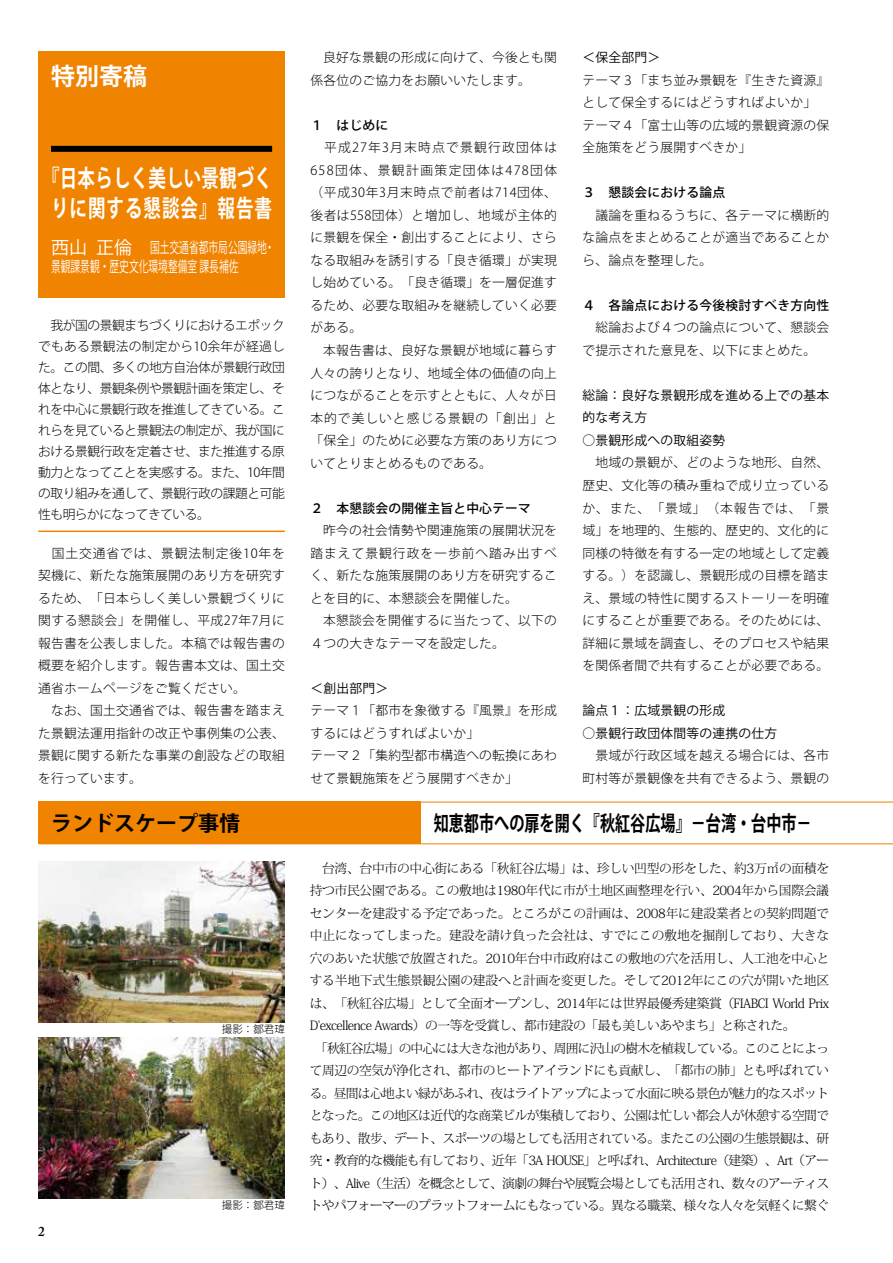
<style>
.page{position:relative;width:893px;height:1263px;background:#fff}
.page>*{position:absolute;margin:0;border:0;box-sizing:border-box;transform-origin:0 0}
.t1{font:700 24px/30px "Koz Go Pro";letter-spacing:.01em;color:#fff;text-align:center;scale:.73 1}
.t2{font:700 24px "Koz Go Pro";letter-spacing:.01em;color:#fff}
.t3{font:700 21px "Koz Go Pro";color:#000;scale:.72 1}
.t4{font:700 21px "Koz Go Pro";color:#000}
.t5{font:15px/19.5px "Koz Go Pro";color:#fff;scale:.65 1}
.t6{font:600 13.5px "Adobe Caslon Pro";color:#000}
.t7{font:300 12.75px/22.5px "Koz Go Pro";letter-spacing:.02em;color:#000;text-align:justify}
.t8{font:300 12.75px "Koz Min Pro";letter-spacing:-.035em;color:#000}
.t9{font:300 12.75px "Koz Min Pro";letter-spacing:-.055em;color:#000}
.t10{font:300 12.75px "Koz Min Pro";letter-spacing:-.015em;color:#000}
.t11{font:300 12.75px "Koz Min Pro";letter-spacing:-.065em;color:#000}
.t12{font:12.75px/22.5px "Koz Go Pro";letter-spacing:.02em;color:#000}
.t13{font:500 12.75px "Koz Go Pro";letter-spacing:.02em;color:#000}
.t14{font:300 12.75px "Koz Min Pro";letter-spacing:-.005em;color:#000}
.t15{font:300 10.5px "Koz Go Pro";color:#000}
.s1{font-size:18px}
</style>
<div class="page">
<hr style="left:38px;top:531px;width:247px;height:1px;background:#f08300">
<div style="left:38px;top:51px;width:247px;height:247px;background:#f08300"></div>
<div style="left:51px;top:146px;width:221px;height:6px;background:#000"></div>
<svg style="left:39px;top:802px;width:854px;height:42px"></svg>
<img style="left:38px;top:861px;width:247px;height:161px">
<img style="left:38px;top:1037px;width:247px;height:161px">
<h1 class="t2" style="left:51px;top:61px;width:98px">特別寄稿</h1>
<h1 class="t1" style="left:42px;top:165px;width:316px">『日本らしく美しい景観づくりに関する懇談会』報告書</h1>
<p class="t5" style="left:51px;top:238px;width:345px"><span class="s1">西山 正倫　</span>国土交通省都市局公園緑地・景観課景観・歴史文化環境整備室 課長補佐</p>
<p class="t7" style="left:38px;top:315px;width:248px;line-height:21px;text-indent:12px">我が国の景観まちづくりにおけるエポックでもある景観法の制定から10余年が経過した。この間、多くの地方自治体が景観行政団体となり、景観条例や景観計画を策定し、それを中心に景観行政を推進してきている。これらを見ていると景観法の制定が、我が国における景観行政を定着させ、また推進する原動力となってことを実感する。また、10年間の取り組みを通して、景観行政の課題と可能性も明らかになってきている。</p>
<p class="t7" style="left:38px;top:542px;width:248px;text-indent:14px">国土交通省では、景観法制定後10年を契機に、新たな施策展開のあり方を研究するため、「日本らしく美しい景観づくりに関する懇談会」を開催し、平成27年7月に報告書を公表しました。本稿では報告書の概要を紹介します。報告書本文は、国土交通省ホームページをご覧ください。</p>
<p class="t7" style="left:38px;top:700px;width:248px;text-indent:13px">なお、国土交通省では、報告書を踏まえた景観法運用指針の改正や事例集の公表、景観に関する新たな事業の創設などの取組を行っています。</p>
<p class="t7" style="left:310px;top:46px;width:248px;text-indent:13px">良好な景観の形成に向けて、今後とも関係各位のご協力をお願いいたします。</p>
<p class="t13" style="left:310px;top:117px;width:79px">１ はじめに</p>
<p class="t7" style="left:310px;top:136px;width:248px;text-indent:14px">平成27年3月末時点で景観行政団体は658団体、景観計画策定団体は478団体（平成30年3月末時点で前者は714団体、後者は558団体）と増加し、地域が主体的に景観を保全・創出することにより、さらなる取組みを誘引する「良き循環」が実現し始めている。「良き循環」を一層促進するため、必要な取組みを継続していく必要がある。</p>
<p class="t7" style="left:310px;top:339px;width:248px;text-indent:13px">本報告書は、良好な景観が地域に暮らす人々の誇りとなり、地域全体の価値の向上につながることを示すとともに、人々が日本的で美しいと感じる景観の「創出」と「保全」のために必要な方策のあり方についてとりまとめるものである。</p>
<p class="t13" style="left:310px;top:500px;width:222px">２ 本懇談会の開催主旨と中心テーマ</p>
<p class="t7" style="left:310px;top:519px;width:248px;text-indent:13px">昨今の社会情勢や関連施策の展開状況を踏まえて景観行政を一歩前へ踏み出すべく、新たな施策展開のあり方を研究することを目的に、本懇談会を開催した。</p>
<p class="t7" style="left:310px;top:609px;width:248px;text-indent:13px">本懇談会を開催するに当たって、以下の<br>４つの大きなテーマを設定した。</p>
<p class="t12" style="left:310px;top:677px;width:79px">＜創出部門＞</p>
<p class="t7" style="left:310px;top:699px;width:248px;text-align:left">テーマ１「都市を象徴する『風景』を形成するにはどうすればよいか」<br>テーマ２「集約型都市構造への転換にあわせて景観施策をどう展開すべきか」</p>
<p class="t12" style="left:583px;top:46px;width:79px">＜保全部門＞</p>
<p class="t7" style="left:583px;top:69px;width:248px;text-align:left">テーマ３「まち並み景観を『生きた資源』として保全するにはどうすればよいか」テーマ４「富士山等の広域的景観資源の保全施策をどう展開すべきか」</p>
<p class="t13" style="left:583px;top:184px;width:144px">３ 懇談会における論点</p>
<p class="t7" style="left:583px;top:204px;width:248px;text-indent:13px">議論を重ねるうちに、各テーマに横断的な論点をまとめることが適当であることから、論点を整理した。</p>
<p class="t13" style="left:583px;top:297px;width:248px">４ 各論点における今後検討すべき方向性</p>
<p class="t7" style="left:583px;top:316px;width:248px;text-indent:13px">総論および４つの論点について、懇談会で提示された意見を、以下にまとめた。</p>
<p class="t12" style="left:583px;top:384px;width:248px">総論：良好な景観形成を進める上での基本的な考え方</p>
<p class="t12" style="left:583px;top:429px;width:144px">○景観形成への取組姿勢</p>
<p class="t7" style="left:583px;top:452px;width:248px;text-indent:13px">地域の景観が、どのような地形、自然、歴史、文化等の積み重ねで成り立っているか、また、「景域」（本報告では、「景域」を地理的、生態的、歴史的、文化的に同様の特徴を有する一定の地域として定義する。）を認識し、景観形成の目標を踏まえ、景域の特性に関するストーリーを明確にすることが重要である。そのためには、詳細に景域を調査し、そのプロセスや結果を関係者間で共有することが必要である。</p>
<p class="t12" style="left:583px;top:700px;width:144px">論点１：広域景観の形成</p>
<p class="t12" style="left:583px;top:722px;width:196px">○景観行政団体間等の連携の仕方</p>
<p class="t7" style="left:583px;top:744px;width:248px;text-align:right">景域が行政区域を越える場合には、各市町村等が景観像を共有できるよう、景観の</p>
<h2 class="t4" style="left:51px;top:810px;width:190px">ランドスケープ事情</h2>
<h2 class="t3" style="left:434px;top:810px;width:526px">知恵都市への扉を開く『秋紅谷広場』－台湾・台中市－</h2>
<p class="t6" style="left:38px;top:1223px;width:8px">2</p>
<p class="t15" style="left:222px;top:1022px;width:64px">撮影：鄒君瑋</p>
<p class="t15" style="left:222px;top:1198px;width:64px">撮影：鄒君瑋</p>
<p class="t8" style="left:322px;top:859px;width:509px">台湾、台中市の中心街にある「秋紅谷広場」は、珍しい凹型の形をした、約3万㎡の面積を</p>
<p class="t8" style="left:310px;top:881px;width:521px">持つ市民公園である。この敷地は1980年代に市が土地区画整理を行い、2004年から国際会議</p>
<p class="t10" style="left:310px;top:904px;width:521px">センターを建設する予定であった。ところがこの計画は、2008年に建設業者との契約問題で</p>
<p class="t14" style="left:310px;top:926px;width:521px">中止になってしまった。建設を請け負った会社は、すでにこの敷地を掘削しており、大きな</p>
<p class="t10" style="left:310px;top:949px;width:521px">穴のあいた状態で放置された。2010年台中市政府はこの敷地の穴を活用し、人工池を中心と</p>
<p class="t10" style="left:310px;top:971px;width:521px">する半地下式生態景観公園の建設へと計画を変更した。そして2012年にこの穴が開いた地区</p>
<p class="t8" style="left:310px;top:994px;width:521px">は、「秋紅谷広場」として全面オープンし、2014年には世界最優秀建築賞（FIABCI World Prix</p>
<p class="t8" style="left:310px;top:1016px;width:487px">D'excellence Awards）の一等を受賞し、都市建設の「最も美しいあやまち」と称された。</p>
<p class="t11" style="left:315px;top:1039px;width:515px">「秋紅谷広場」の中心には大きな池があり、周囲に沢山の樹木を植栽している。このことによっ</p>
<p class="t8" style="left:310px;top:1061px;width:521px">て周辺の空気が浄化され、都市のヒートアイランドにも貢献し、「都市の肺」とも呼ばれてい</p>
<p class="t9" style="left:310px;top:1084px;width:521px">る。昼間は心地よい緑があふれ、夜はライトアップによって水面に映る景色が魅力的なスポット</p>
<p class="t9" style="left:310px;top:1106px;width:521px">となった。この地区は近代的な商業ビルが集積しており、公園は忙しい都会人が休憩する空間で</p>
<p class="t9" style="left:310px;top:1129px;width:521px">もあり、散步、デート、スポーツの場としても活用されている。またこの公園の生態景観は、研</p>
<p class="t11" style="left:310px;top:1151px;width:521px">究・教育的な機能も有しており、近年「3A HOUSE」と呼ばれ、Architecture（建築）、Art（アー</p>
<p class="t8" style="left:310px;top:1174px;width:521px">ト）、Alive（生活）を概念として、演劇の舞台や展覧会場としても活用され、数々のアーティス</p>
<p class="t9" style="left:310px;top:1196px;width:521px">トやパフォーマーのプラットフォームにもなっている。異なる職業、様々な人々を気軽くに繋ぐ</p>
</div>
